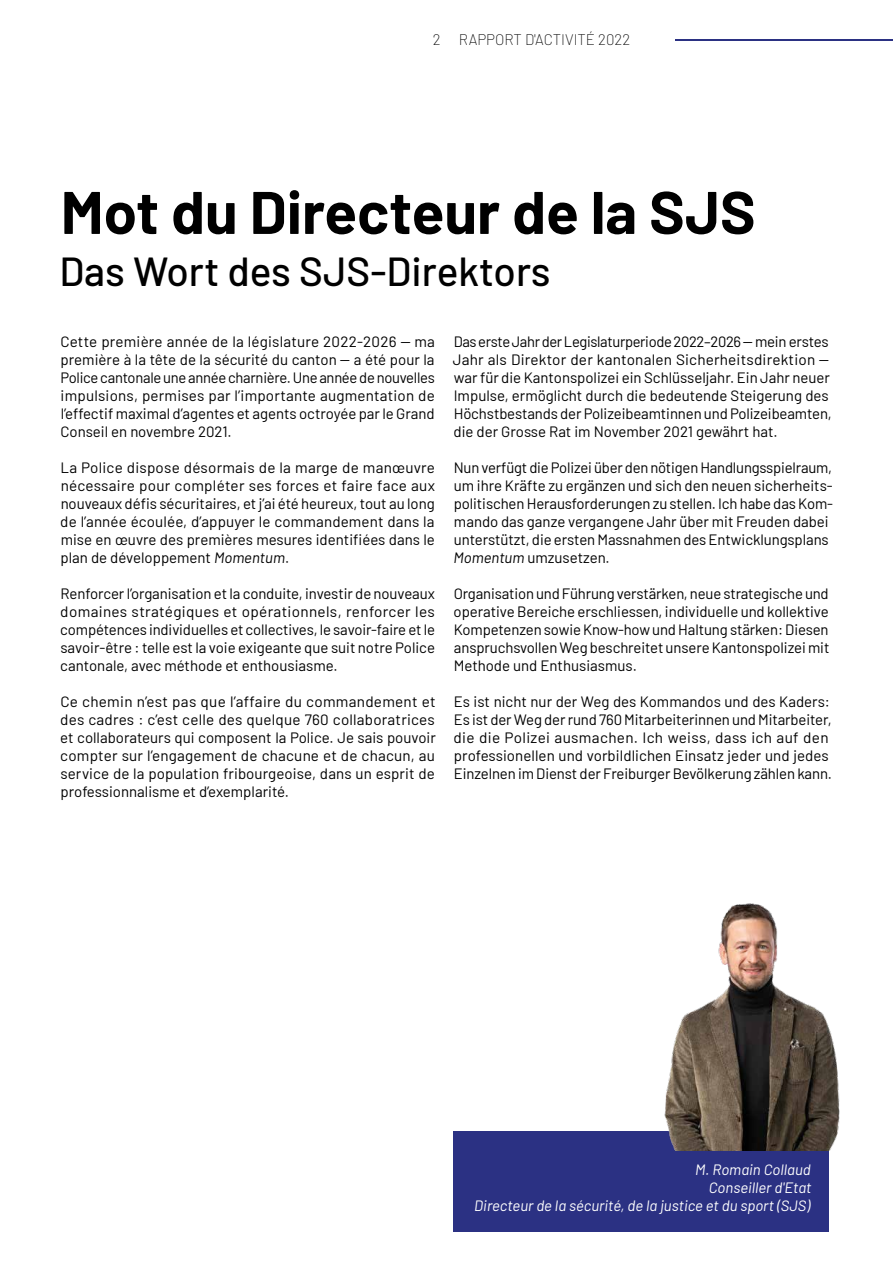
<style>
.page{position:relative;width:893px;height:1263px;background:#fff}
.page>*{position:absolute;margin:0;border:0;box-sizing:border-box;transform-origin:0 0}
.t1{font:700 60px "Barlow";color:#000}
.t2{font:500 40.5px "Barlow";color:#000}
.t3{font:15px/18px "Barlow";color:#000;text-align:justify}
.t4{font:italic 15px/18px "Barlow";color:#fff;text-align:right}
.t5{font:200 15px "Barlow";color:#000}
.s1{font-style:italic}
</style>
<div class="page">
<hr style="left:676px;top:39px;width:217px;height:1px;background:#2b3183">
<div style="left:453px;top:1131px;width:376px;height:101px;background:#2b3183"></div>
<img style="left:664px;top:903px;width:176px;height:247px">
<p class="t5" style="left:433px;top:29px;width:199px">2 RAPPORT D'ACTIVITÉ 2022</p>
<h1 class="t1" style="left:61px;top:168px;width:696px">Mot du Directeur de la SJS</h1>
<h2 class="t2" style="left:59px;top:242px;width:493px">Das Wort des SJS-Direktors</h2>
<p class="t3" style="left:60px;top:331px;width:376px">Cette première année de la législature 2022-2026 -- ma première à la tête de la sécurité du canton -- a été pour la Police cantonale une année charnière. Une année de nouvelles impulsions, permises par l’importante augmentation de l’effectif maximal d’agentes et agents octroyée par le Grand Conseil en novembre 2021.</p>
<p class="t3" style="left:60px;top:457px;width:376px">La Police dispose désormais de la marge de manœuvre nécessaire pour compléter ses forces et faire face aux nouveaux défis sécuritaires, et j’ai été heureux, tout au long de l’année écoulée, d’appuyer le commandement dans la mise en œuvre des premières mesures identifiées dans le plan de développement <span class="s1">Momentum</span>.</p>
<p class="t3" style="left:60px;top:583px;width:376px">Renforcer l’organisation et la conduite, investir de nouveaux domaines stratégiques et opérationnels, renforcer les compétences individuelles et collectives, le savoir-faire et le savoir-être : telle est la voie exigeante que suit notre Police cantonale, avec méthode et enthousiasme.</p>
<p class="t3" style="left:60px;top:691px;width:377px">Ce chemin n’est pas que l’affaire du commandement et des cadres : c’est celle des quelque 760 collaboratrices et collaborateurs qui composent la Police. Je sais pouvoir compter sur l’engagement de chacune et de chacun, au service de la population fribourgeoise, dans un esprit de professionnalisme et d’exemplarité.</p>
<p class="t3" style="left:453px;top:331px;width:380px;text-align:left">Das erste Jahr der Legislaturperiode 2022–2026 -- mein erstes Jahr als Direktor der kantonalen Sicherheitsdirektion -- war für die Kantonspolizei ein Schlüsseljahr. Ein Jahr neuer Impulse, ermöglicht durch die bedeutende Steigerung des Höchstbestands der Polizeibeamtinnen und Polizeibeamten, die der Grosse Rat im November 2021 gewährt hat.</p>
<p class="t3" style="left:453px;top:457px;width:381px;text-align:left">Nun verfügt die Polizei über den nötigen Handlungsspielraum, um ihre Kräfte zu ergänzen und sich den neuen sicherheits&shy;politischen Herausforderungen zu stellen. Ich habe das Kom&shy;mando das ganze vergangene Jahr über mit Freuden dabei unterstützt, die ersten Massnahmen des Entwicklungsplans <span class="s1">Momentum</span> umzusetzen.</p>
<p class="t3" style="left:454px;top:583px;width:377px">Organisation und Führung verstärken, neue strategische und operative Bereiche erschliessen, individuelle und kollektive Kompetenzen sowie Know-how und Haltung stärken: Diesen anspruchsvollen Weg beschreitet unsere Kantonspolizei mit Methode und Enthusiasmus.</p>
<p class="t3" style="left:454px;top:691px;width:380px;text-align:left">Es ist nicht nur der Weg des Kommandos und des Kaders:<br>Es ist der Weg der rund 760 Mitarbeiterinnen und Mitarbeiter, die die Polizei ausmachen. Ich weiss, dass ich auf den professionellen und vorbildlichen Einsatz jeder und jedes Einzelnen im Dienst der Freiburger Bevölkerung zählen kann.</p>
<p class="t4" style="left:474px;top:1159px;width:339px">M. Romain Collaud<br>Conseiller d'Etat<br>Directeur de la sécurité, de la justice et du sport (SJS)</p>
</div>
